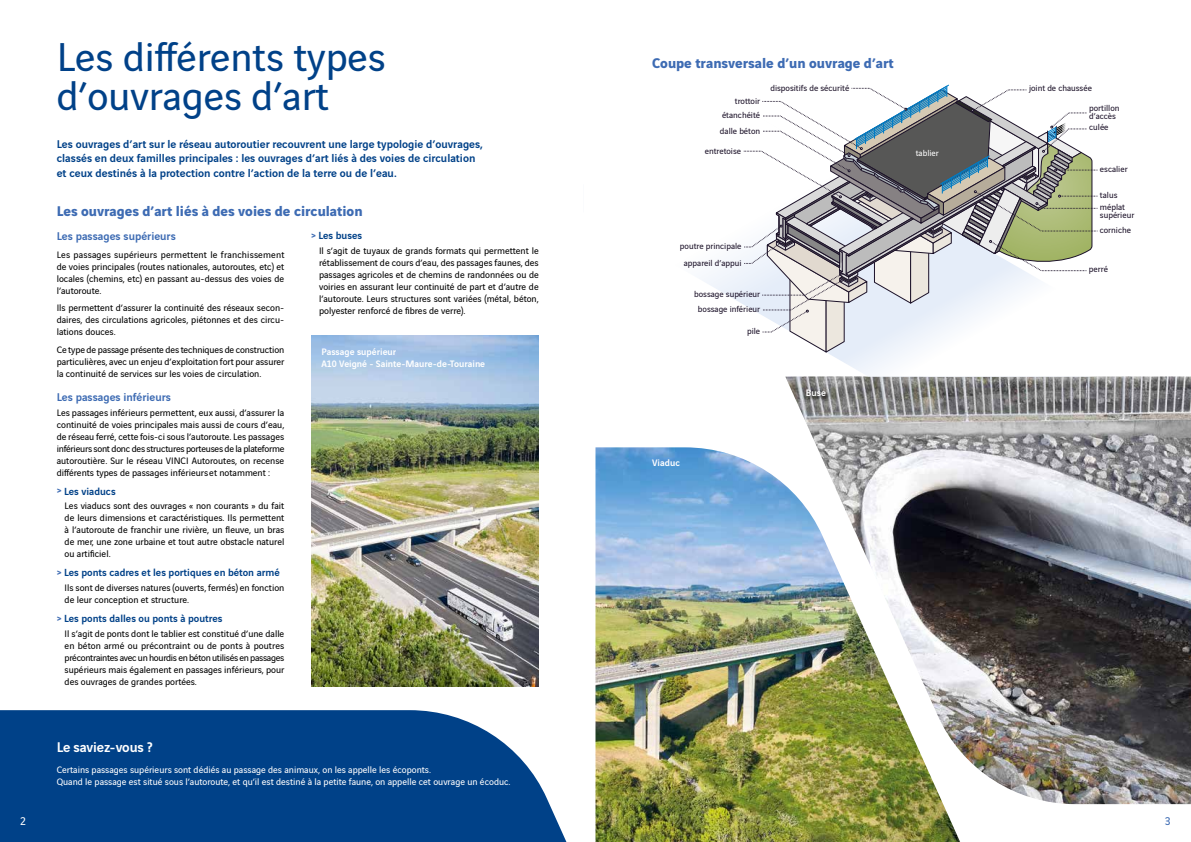
<style>
.page{position:relative;width:1191px;height:842px;background:#fff}
.page>*{position:absolute;margin:0;border:0;box-sizing:border-box;transform-origin:0 0}
.t1{font:43px/39px "Vinci Sans";color:#004188}
.t2{font:700 15px "Vinci Sans";color:#3d6bb3}
.t3{font:500 15px "Vinci Sans";letter-spacing:-.01em;color:#fff}
.t4{font:500 12px/14.4px "Vinci Sans";color:#004188}
.t5{font:500 12px "Vinci Sans";color:#3d6bb3}
.t6{font:12px "Vinci Sans";color:#fff}
.t7{font:12px "Vinci Sans";color:#3d6bb3}
.t8{font:500 11px "Vinci Sans";color:#004188}
.t9{font:10px/12px "Vinci Sans";color:#000;text-align:justify}
.t10{font:10px/12px "Vinci Sans";color:#fff}
.t11{font:500 10px/12px "Vinci Sans";color:#fff}
.t12{font:9.1px/15.2px "Vinci Sans";color:#1c1229}
.t13{font:9.1px "Vinci Sans";color:#fff}
.s1{font-weight:700;font-size:10px;color:#3d6bb3}
</style>
<div class="page">
<svg style="left:0;top:710px;width:567px;height:132px;background:#114e90"></svg>
<img style="left:595px;top:447px;width:365px;height:395px">
<img style="left:785px;top:376px;width:406px;height:428px">
<img style="left:311px;top:336px;width:228px;height:350px">
<div style="left:806px;top:389px;width:25px;height:12px;background:#000;opacity:.75"></div>
<svg style="left:702px;top:257px;width:41px;height:47px"></svg>
<svg style="left:743px;top:84px;width:355px;height:292px"></svg>
<p class="t6" style="left:20px;top:812px;width:7px">2</p>
<h1 class="t1" style="left:57px;top:34px;width:330px">Les différents types d’ouvrages d’art</h1>
<p class="t4" style="left:57px;top:136px;width:428px">Les ouvrages d’art sur le réseau autoroutier recouvrent une large typologie d’ouvrages, classés en deux familles principales : les ouvrages d’art liés à des voies de circulation et ceux destinés à la protection contre l’action de la terre ou de l’eau.</p>
<h2 class="t2" style="left:57px;top:200px;width:307px">Les ouvrages d’art liés à des voies de circulation</h2>
<p class="t5" style="left:57px;top:227px;width:121px">Les passages supérieurs</p>
<p class="t9" style="left:57px;top:248px;width:229px">Les passages supérieurs permettent le franchissement de voies principales (routes nationales, autoroutes, etc) et locales (chemins, etc) en passant au-dessus des voies de l’autoroute.</p>
<p class="t9" style="left:57px;top:301px;width:229px">Ils permettent d’assurer la continuité des réseaux secon&shy;daires, des circulations agricoles, piétonnes et des circu&shy;lations douces.</p>
<p class="t9" style="left:57px;top:343px;width:229px">Ce type de passage présente des techniques de construction particulières, avec un enjeu d’exploitation fort pour assurer la continuité de services sur les voies de circulation.</p>
<p class="t5" style="left:57px;top:388px;width:116px">Les passages inférieurs</p>
<p class="t9" style="left:57px;top:405px;width:229px">Les passages inférieurs permettent, eux aussi, d’assurer la continuité de voies principales mais aussi de cours d’eau, de réseau ferré, cette fois-ci sous l’autoroute. Les passages inférieurs sont donc des structures porteuses de la plateforme autoroutière. Sur le réseau VINCI Autoroutes, on recense différents types de passages inférieurs et notamment :</p>
<p class="t8" style="left:57px;top:482px;width:61px"><span class="s1">&gt;</span> Les viaducs</p>
<p class="t9" style="left:65px;top:499px;width:221px">Les viaducs sont des ouvrages « non courants » du fait de leurs dimensions et caractéristiques. Ils permettent à l’autoroute de franchir une rivière, un fleuve, un bras de mer, une zone urbaine et tout autre obstacle naturel ou artificiel.</p>
<p class="t8" style="left:57px;top:564px;width:225px"><span class="s1">&gt;</span> Les ponts cadres et les portiques en béton armé</p>
<p class="t9" style="left:65px;top:581px;width:221px">Ils sont de diverses natures (ouverts, fermés) en fonction de leur conception et structure.</p>
<p class="t8" style="left:57px;top:610px;width:167px"><span class="s1">&gt;</span> Les ponts dalles ou ponts à poutres</p>
<p class="t9" style="left:65px;top:627px;width:221px">Il s’agit de ponts dont le tablier est constitué d’une dalle en béton armé ou précontraint ou de ponts à poutres précontraintes avec un hourdis en béton utilisés en passages supérieurs mais également en passages inférieurs, pour des ouvrages de grandes portées.</p>
<h2 class="t3" style="left:57px;top:736px;width:97px">Le saviez-vous ?</h2>
<p class="t8" style="left:311px;top:227px;width:53px"><span class="s1">&gt;</span> Les buses</p>
<p class="t9" style="left:319px;top:244px;width:221px">Il s’agit de tuyaux de grands formats qui permettent le rétablissement de cours d’eau, des passages faunes, des passages agricoles et de chemins de randonnées ou de voiries en assurant leur continuité de part et d’autre de l’autoroute. Leurs structures sont variées (métal, béton, polyester renforcé de fibres de verre).</p>
<p class="t11" style="left:321px;top:345px;width:165px">Passage supérieur<br>A10 Veigné - Sainte-Maure-de-Touraine</p>
<p class="t10" style="left:57px;top:763px;width:455px">Certains passages supérieurs sont dédiés au passage des animaux, on les appelle les écoponts.<br>Quand le passage est situé sous l’autoroute, et qu’il est destiné à la petite faune, on appelle cet ouvrage un écoduc.</p>
<h2 class="t2" style="left:652px;top:51px;width:243px">Coupe transversale d’un ouvrage d’art</h2>
<p class="t12" style="left:735px;top:92px;width:27px">trottoir</p>
<p class="t12" style="left:720px;top:107px;width:42px">étanchéité dalle béton</p>
<p class="t12" style="left:704px;top:142px;width:38px">entretoise</p>
<p class="t12" style="left:770px;top:79px;width:80px">dispositifs de sécurité</p>
<p class="t13" style="left:915px;top:146px;width:25px">tablier</p>
<p class="t12" style="left:680px;top:237px;width:63px;line-height:16.5px;text-align:center">poutre principale appareil d’appui</p>
<p class="t12" style="left:694px;top:286px;width:68px;line-height:14.8px;text-align:center">bossage supérieur bossage inférieur</p>
<p class="t11" style="left:652px;top:456px;width:29px">Viaduc</p>
<p class="t12" style="left:747px;top:323px;width:15px">pile</p>
<p class="t11" style="left:806px;top:385px;width:22px">Buse</p>
<p class="t12" style="left:1029px;top:80px;width:64px">joint de chaussée</p>
<p class="t12" style="left:1089px;top:103px;width:32px;line-height:8px">portillon d’accès</p>
<p class="t12" style="left:1089px;top:119px;width:21px">culée</p>
<p class="t12" style="left:1100px;top:160px;width:29px">escalier</p>
<p class="t12" style="left:1100px;top:188px;width:27px;line-height:12px">talus méplat</p>
<p class="t12" style="left:1100px;top:206px;width:36px">supérieur</p>
<p class="t12" style="left:1099px;top:222px;width:33px">corniche</p>
<p class="t12" style="left:1089px;top:261px;width:21px">perré</p>
<p class="t7" style="left:1164px;top:812px;width:7px">3</p>
</div>
